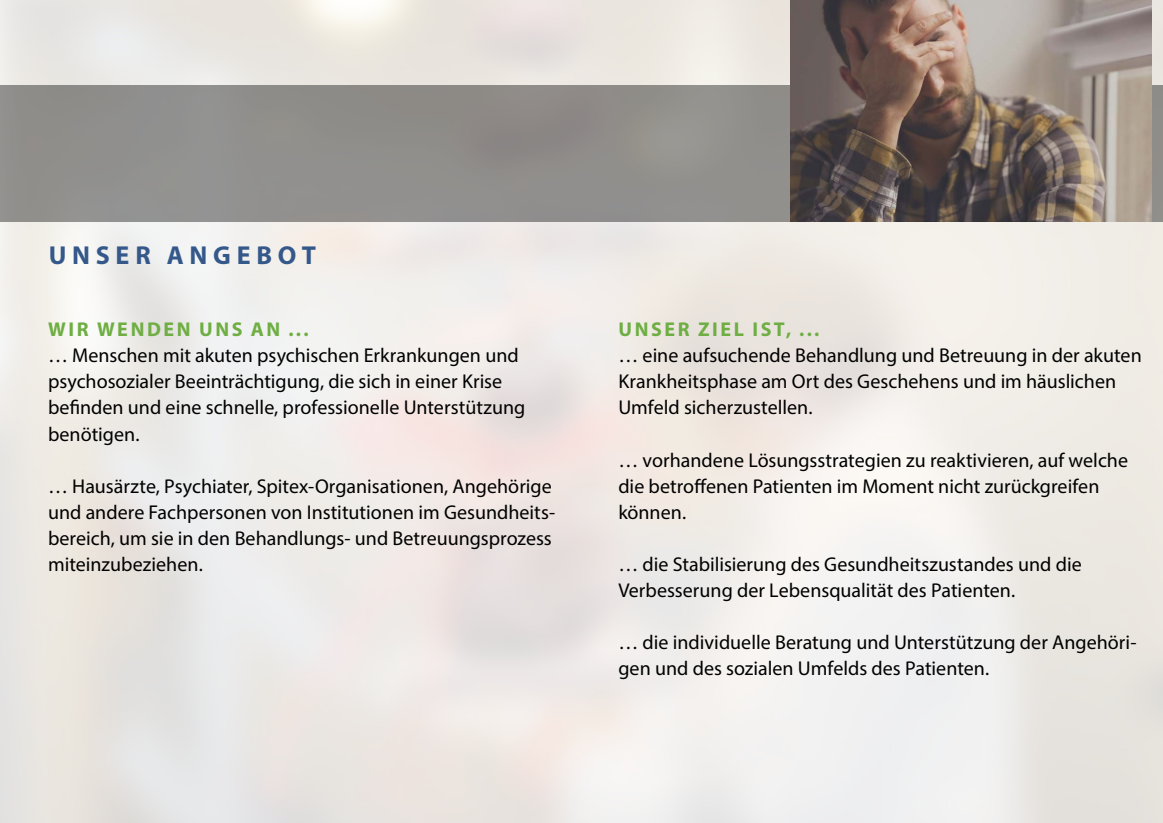
<style>
.page{position:relative;width:1163px;height:823px;background:#fff}
.page>*{position:absolute;margin:0;border:0;box-sizing:border-box;transform-origin:0 0}
.t1{font:700 26px "Myriad Pro";letter-spacing:.215em;color:#35588b}
.t2{font:20px/26px "Myriad Pro";color:#000}
.t3{font:700 20px "Myriad Pro";letter-spacing:.125em;color:#6eae43}
</style>
<div class="page">
<img style="left:0;top:0;width:1162px;height:822px">
<div style="left:0;top:85px;width:1162px;height:136px;background:#918f8d"></div>
<img style="left:790px;top:0;width:361px;height:221px">
<h1 class="t1" style="left:49px;top:238px;width:268px">UNSER ANGEBOT</h1>
<p class="t3" style="left:48px;top:316px;width:262px">WIR WENDEN UNS AN ...</p>
<p class="t2" style="left:48px;top:342px;width:479px">… Menschen mit akuten psychischen Erkrankungen und psychosozialer Beeinträchtigung, die sich in einer Krise befinden und eine schnelle, professionelle Unterstützung benötigen.</p>
<p class="t2" style="left:48px;top:472px;width:508px">… Hausärzte, Psychiater, Spitex-Organisationen, Angehörige und andere Fachpersonen von Institutionen im Gesundheits&shy;bereich, um sie in den Behandlungs- und Betreuungsprozess miteinzubeziehen.</p>
<p class="t3" style="left:618px;top:316px;width:202px">UNSER ZIEL IST, ...</p>
<p class="t2" style="left:618px;top:342px;width:525px">… eine aufsuchende Behandlung und Betreuung in der akuten<br>Krankheitsphase am Ort des Geschehens und im häuslichen<br>Umfeld sicherzustellen.</p>
<p class="t2" style="left:618px;top:446px;width:511px">… vorhandene Lösungsstrategien zu reaktivieren, auf welche die betroffenen Patienten im Moment nicht zurückgreifen können.</p>
<p class="t2" style="left:618px;top:550px;width:465px">… die Stabilisierung des Gesundheitszustandes und die<br>Verbesserung der Lebensqualität des Patienten.</p>
<p class="t2" style="left:618px;top:628px;width:519px">… die individuelle Beratung und Unterstützung der Angehöri&shy;gen und des sozialen Umfelds des Patienten.</p>
</div>
